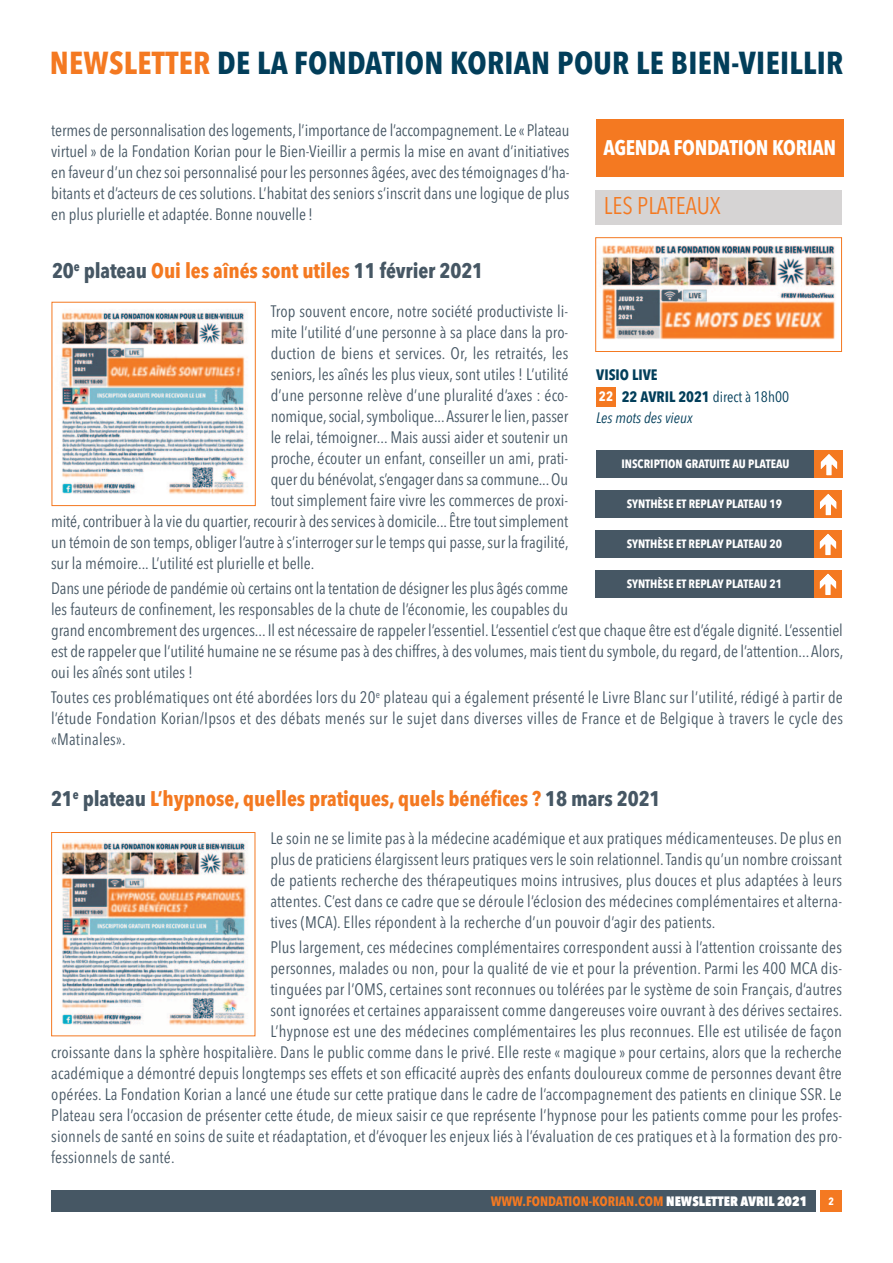
<style>
.page{position:relative;width:893px;height:1263px;background:#fff}
.page>*{position:absolute;margin:0;border:0;box-sizing:border-box;transform-origin:0 0}
.t1{font:700 31.5px "Avenir Next Condensed";letter-spacing:.01em;color:#023e5a}
.t2{font:24px "Avenir Next Condensed";color:#f47921}
.t3{font:700 21px "Avenir Next Condensed";letter-spacing:-.005em;color:#f47921}
.t4{font:700 21px "Avenir Next Condensed";letter-spacing:-.005em;color:#465764}
.t5{font:700 21px "Avenir Next Condensed";letter-spacing:-.015em;color:#fff}
.t6{font:16.5px/21px "Avenir Next Condensed";letter-spacing:.01em;color:#465764;text-align:justify}
.t7{font:16.5px "Avenir Next Condensed";letter-spacing:-.01em;color:#465764}
.t8{font:15px "Avenir Next Condensed";color:#023e5a}
.t9{font:italic 15px "Avenir Next Condensed";color:#023e5a}
.t10{font:700 15px "Avenir Next Condensed";color:#023e5a}
.t11{font:700 13.5px "Avenir Next Condensed";color:#f47921}
.t12{font:700 13.5px "Avenir Next Condensed";color:#fff}
.t13{font:700 12px "Avenir Next Condensed";color:#fff}
.t14{font:700 10.5px "Avenir Next Condensed";color:#fff}
.s1{color:#f47921}
.s2{font-weight:700}
.s3{color:#465764}
.s4{font-weight:800;color:#fff}
</style>
<div class="page">
<div style="left:821px;top:1191px;width:21px;height:21px;background:#f47921"></div>
<div style="left:51px;top:1191px;width:765px;height:21px;background:#465764"></div>
<div style="left:595px;top:490px;width:220px;height:28px;background:#465764"></div>
<div style="left:814px;top:490px;width:28px;height:28px;background:#f47921"></div>
<img style="left:820px;top:494px;width:17px;height:21px">
<div style="left:595px;top:530px;width:220px;height:28px;background:#465764"></div>
<div style="left:814px;top:530px;width:28px;height:28px;background:#f47921"></div>
<img style="left:819px;top:534px;width:17px;height:21px">
<img style="left:61px;top:310px;width:185px;height:184px">
<div style="left:52px;top:302px;width:204px;height:204px;border:1px solid #f47921"></div>
<img style="left:61px;top:840px;width:187px;height:185px">
<div style="left:51px;top:832px;width:204px;height:204px;border:1px solid #f47921"></div>
<div style="left:596px;top:119px;width:247px;height:58px;background:#f47921"></div>
<div style="left:596px;top:450px;width:220px;height:28px;background:#465764"></div>
<div style="left:815px;top:450px;width:28px;height:28px;background:#f47921"></div>
<img style="left:820px;top:454px;width:17px;height:21px">
<img style="left:601px;top:245px;width:234px;height:95px">
<div style="left:595px;top:237px;width:247px;height:115px;border:1px solid #f47921"></div>
<div style="left:595px;top:190px;width:247px;height:34px;background:#d6d4d4"></div>
<div style="left:596px;top:387px;width:20px;height:20px;background:#f47921"></div>
<div style="left:595px;top:570px;width:220px;height:28px;background:#465764"></div>
<div style="left:814px;top:570px;width:28px;height:28px;background:#f47921"></div>
<img style="left:819px;top:573px;width:17px;height:22px">
<p class="t1" style="left:50px;top:50px;width:795px"><span class="s1">NEWSLETTER</span> DE LA FONDATION KORIAN POUR LE BIEN-VIEILLIR</p>
<p class="t6" style="left:51px;top:121px;width:520px">termes de personnalisation des logements, l’importance de l’accompagnement. Le « Plateau virtuel » de la Fondation Korian pour le Bien-Vieillir a permis la mise en avant d’initiatives en faveur d’un chez soi personnalisé pour les personnes âgées, avec des témoignages d’ha&shy;bitants et d’acteurs de ces solutions. L’habitat des seniors s’inscrit dans une logique de plus en plus plurielle et adaptée. Bonne nouvelle !</p>
<p class="t4" style="left:52px;top:262px;width:433px">20<sup>e</sup> plateau <span class="s1">Oui les aînés sont utiles</span> 11 février 2021</p>
<p class="t5" style="left:603px;top:139px;width:234px">AGENDA FONDATION KORIAN</p>
<p class="t2" style="left:604px;top:196px;width:118px">LES PLATEAUX</p>
<p class="t6" style="left:271px;top:302px;width:299px">Trop souvent encore, notre société productiviste li-</p>
<p class="t6" style="left:271px;top:323px;width:299px">mite l’utilité d’une personne à sa place dans la pro-</p>
<p class="t6" style="left:271px;top:344px;width:299px">duction de biens et services. Or, les retraités, les</p>
<p class="t6" style="left:271px;top:365px;width:299px">seniors, les aînés les plus vieux, sont utiles ! L’utilité</p>
<p class="t6" style="left:271px;top:386px;width:299px">d’une personne relève d’une pluralité d’axes : éco-</p>
<p class="t6" style="left:271px;top:407px;width:299px">nomique, social, symbolique... Assurer le lien, passer</p>
<p class="t6" style="left:271px;top:428px;width:299px">le relai, témoigner... Mais aussi aider et soutenir un</p>
<p class="t6" style="left:271px;top:449px;width:299px">proche, écouter un enfant, conseiller un ami, prati-</p>
<p class="t7" style="left:271px;top:472px;width:299px">quer du bénévolat, s’engager dans sa commune... Ou</p>
<p class="t6" style="left:271px;top:491px;width:299px">tout simplement faire vivre les commerces de proxi-</p>
<p class="t6" style="left:51px;top:512px;width:519px">mité, contribuer à la vie du quartier, recourir à des services à domicile... Être tout simplement</p>
<p class="t6" style="left:51px;top:533px;width:519px">un témoin de son temps, obliger l’autre à s’interroger sur le temps qui passe, sur la fragilité,</p>
<p class="t6" style="left:51px;top:554px;width:265px">sur la mémoire... L’utilité est plurielle et belle.</p>
<p class="t6" style="left:51px;top:579px;width:794px;text-align:left">Dans une période de pandémie où certains ont la tentation de désigner les plus âgés comme<br>les fauteurs de confinement, les responsables de la chute de l’économie, les coupables du<br>grand encombrement des urgences... Il est nécessaire de rappeler l’essentiel. L’essentiel c’est que chaque être est d’égale dignité. L’essentiel est de rappeler que l’utilité humaine ne se résume pas à des chiffres, à des volumes, mais tient du symbole, du regard, de l’attention... Alors, oui les aînés sont utiles !</p>
<p class="t6" style="left:51px;top:689px;width:793px">Toutes ces problématiques ont été abordées lors du 20<sup>e</sup> plateau qui a également présenté le Livre Blanc sur l’utilité, rédigé à partir de l’étude Fondation Korian/Ipsos et des débats menés sur le sujet dans diverses villes de France et de Belgique à travers le cycle des «Matinales».</p>
<p class="t10" style="left:596px;top:369px;width:63px">VISIO LIVE</p>
<p class="t8" style="left:622px;top:391px;width:169px"><span class="s2">22 AVRIL 2021</span> direct à 18h00</p>
<p class="t9" style="left:596px;top:412px;width:98px">Les mots des vieux</p>
<p class="t13" style="left:621px;top:459px;width:169px">INSCRIPTION GRATUITE AU PLATEAU</p>
<p class="t12" style="left:599px;top:391px;width:16px">22</p>
<p class="t13" style="left:627px;top:499px;width:157px">SYNTHÈSE ET REPLAY PLATEAU 19</p>
<p class="t13" style="left:627px;top:539px;width:157px">SYNTHÈSE ET REPLAY PLATEAU 20</p>
<p class="t13" style="left:627px;top:579px;width:157px">SYNTHÈSE ET REPLAY PLATEAU 21</p>
<p class="t3" style="left:51px;top:790px;width:611px"><span class="s3">21</span><sup>e</sup> <span class="s3">plateau</span> L’hypnose, quelles pratiques, quels bénéfices ? <span class="s3">18 mars 2021</span></p>
<p class="t6" style="left:270px;top:829px;width:573px">Le soin ne se limite pas à la médecine académique et aux pratiques médicamenteuses. De plus en plus de praticiens élargissent leurs pratiques vers le soin relationnel. Tandis qu’un nombre croissant de patients recherche des thérapeutiques moins intrusives, plus douces et plus adaptées à leurs attentes. C’est dans ce cadre que se déroule l’éclosion des médecines complémentaires et alterna&shy;tives (MCA). Elles répondent à la recherche d’un pouvoir d’agir des patients.</p>
<p class="t6" style="left:270px;top:939px;width:573px">Plus largement, ces médecines complémentaires correspondent aussi à l’attention croissante des</p>
<p class="t6" style="left:270px;top:960px;width:573px">personnes, malades ou non, pour la qualité de vie et pour la prévention. Parmi les 400 MCA dis-</p>
<p class="t6" style="left:270px;top:981px;width:573px">tinguées par l’OMS, certaines sont reconnues ou tolérées par le système de soin Français, d’autres</p>
<p class="t6" style="left:270px;top:1002px;width:574px">sont ignorées et certaines apparaissent comme dangereuses voire ouvrant à des dérives sectaires.</p>
<p class="t6" style="left:270px;top:1023px;width:573px">L’hypnose est une des médecines complémentaires les plus reconnues. Elle est utilisée de façon</p>
<p class="t6" style="left:51px;top:1044px;width:792px">croissante dans la sphère hospitalière. Dans le public comme dans le privé. Elle reste « magique » pour certains, alors que la recherche</p>
<p class="t6" style="left:51px;top:1065px;width:792px">académique a démontré depuis longtemps ses effets et son efficacité auprès des enfants douloureux comme de personnes devant être</p>
<p class="t6" style="left:51px;top:1086px;width:792px">opérées. La Fondation Korian a lancé une étude sur cette pratique dans le cadre de l’accompagnement des patients en clinique SSR. Le</p>
<p class="t6" style="left:51px;top:1107px;width:792px">Plateau sera l’occasion de présenter cette étude, de mieux saisir ce que représente l’hypnose pour les patients comme pour les profes-</p>
<p class="t6" style="left:51px;top:1128px;width:792px">sionnels de santé en soins de suite et réadaptation, et d’évoquer les enjeux liés à l’évaluation de ces pratiques et à la formation des pro-</p>
<p class="t6" style="left:51px;top:1149px;width:125px">fessionnels de santé.</p>
<p class="t11" style="left:491px;top:1195px;width:318px">WWW.FONDATION-KORIAN.COM <span class="s4">NEWSLETTER AVRIL 2021</span></p>
<p class="t14" style="left:828px;top:1197px;width:7px">2</p>
</div>
